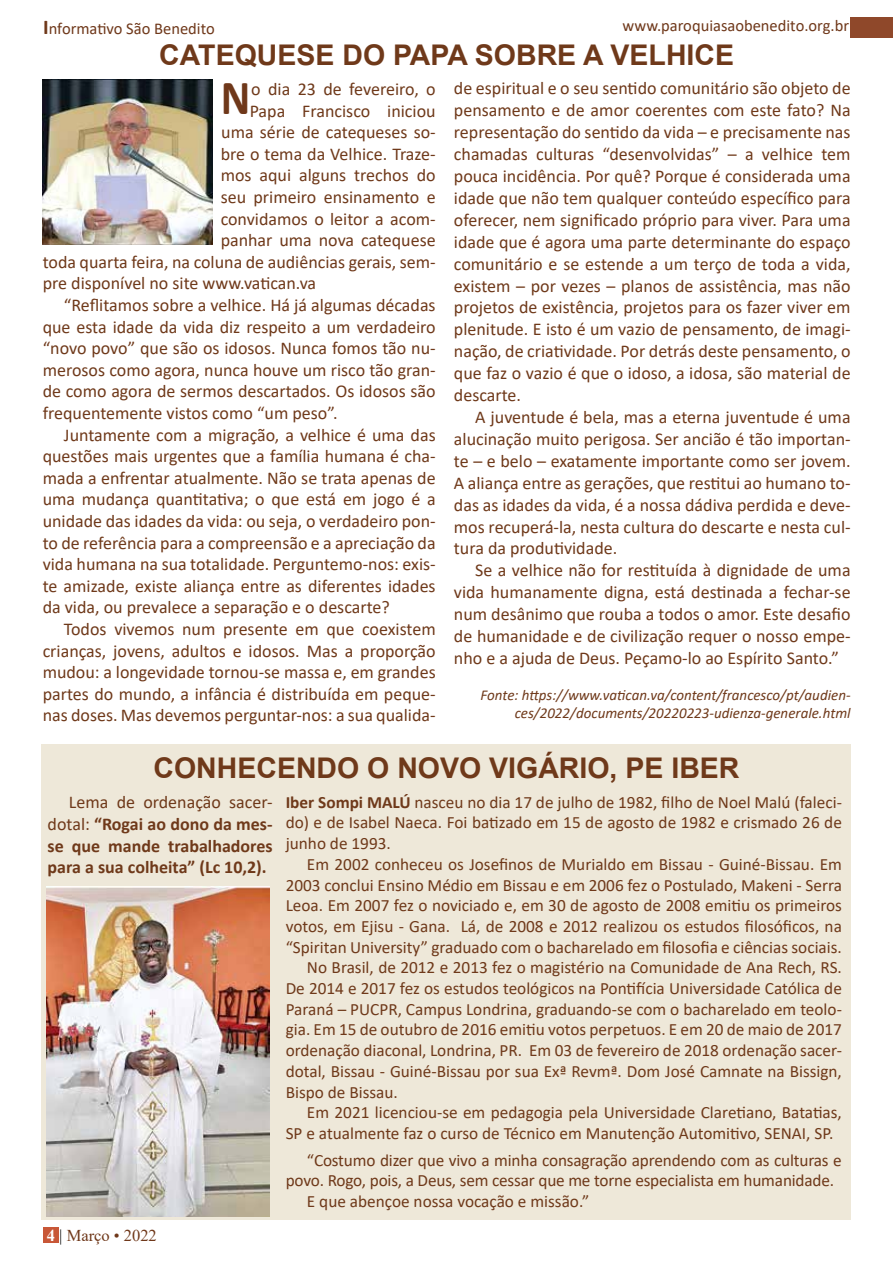
<style>
.page{position:relative;width:893px;height:1263px;background:#fff}
.page>*{position:absolute;margin:0;border:0;box-sizing:border-box;transform-origin:0 0}
.t1{font:700 49.35px "Calibri";color:#6f381a;scale:.91 1}
.t2{font:700 28.5px "Arial";color:#6f391a}
.t3{font:18px/21.9px "Calibri";color:#6f391a;text-align:justify}
.t4{font:700 18px/21.6px "Calibri";color:#6f391a;text-align:justify}
.t5{font:17.25px/20.7px "Calibri";color:#6f391a;text-align:justify}
.t6{font:16.5px "Calibri";color:#6f381a}
.t7{font:16.5px "Times New Roman";color:#6f381a}
.t8{font:italic 15px/18px "Calibri";color:#6f391a;text-align:right}
.s1{font-weight:700;font-size:21px;color:#6f391a}
.s2{font-weight:700}
.s3{font-weight:400}
.s4{font-weight:700;color:#fff}
.s5{color:#000}
</style>
<div class="page">
<div style="left:43px;top:1228px;width:16px;height:15px;background:#c85737"></div>
<div style="left:851px;top:17px;width:42px;height:20px;background:#8f482a"></div>
<img style="left:43px;top:80px;width:169px;height:165px">
<div style="left:41px;top:744px;width:810px;height:475px;background:#eee8d9"></div>
<img style="left:47px;top:887px;width:223px;height:329px">
<p class="t6" style="left:43px;top:17px;width:173px"><span class="s1">I</span>nformativo São Benedito</p>
<p class="t6" style="left:623px;top:14px;width:228px">www.paroquiasaobenedito.org.br</p>
<h2 class="t2" style="left:159px;top:35px;width:576px">CATEQUESE DO PAPA SOBRE A VELHICE</h2>
<h1 class="t1" style="left:221px;top:63px;width:34px">N</h1>
<p class="t3" style="left:454px;top:77px;width:398px">de espiritual e o seu sentido comunitário são objeto de pensamento e de amor coerentes com este fato? Na representação do sentido da vida – e precisamente nas chamadas culturas “desenvolvidas” – a velhice tem pouca incidência. Por quê? Porque é considerada uma idade que não tem qualquer conteúdo específico para oferecer, nem significado próprio para viver. Para uma idade que é agora uma parte determinante do espaço comunitário e se estende a um terço de toda a vida, existem – por vezes – planos de assistência, mas não projetos de existência, projetos para os fazer viver em plenitude. E isto é um vazio de pensamento, de imagi&shy;nação, de criatividade. Por detrás deste pensamento, o que faz o vazio é que o idoso, a idosa, são material de descarte.</p>
<p class="t3" style="left:454px;top:406px;width:398px;text-indent:21px">A juventude é bela, mas a eterna juventude é uma alucinação muito perigosa. Ser ancião é tão importan&shy;te – e belo – exatamente importante como ser jovem.<br>A aliança entre as gerações, que restitui ao humano to&shy;das as idades da vida, é a nossa dádiva perdida e deve&shy;mos recuperá-la, nesta cultura do descarte e nesta cul&shy;tura da produtividade.</p>
<p class="t3" style="left:454px;top:559px;width:398px;text-indent:21px">Se a velhice não for restituída à dignidade de uma vida humanamente digna, está destinada a fechar-se num desânimo que rouba a todos o amor. Este desafio de humanidade e de civilização requer o nosso empe&shy;nho e a ajuda de Deus. Peçamo-lo ao Espírito Santo.”</p>
<p class="t8" style="left:481px;top:685px;width:372px">Fonte: https://www.vatican.va/content/francesco/pt/audien&shy;ces/2022/documents/20220223-udienza-generale.html</p>
<h2 class="t2" style="left:154px;top:748px;width:587px">CONHECENDO O NOVO VIGÁRIO, PE IBER</h2>
<p class="t5" style="left:286px;top:791px;width:558px"><span class="s2">Iber Sompi MALÚ</span> nasceu no dia 17 de julho de 1982, filho de Noel Malú (faleci&shy;do) e de Isabel Naeca. Foi batizado em 15 de agosto de 1982 e crismado 26 de junho de 1993.</p>
<p class="t5" style="left:307px;top:853px;width:536px">Em 2002 conheceu os Josefinos de Murialdo em Bissau - Guiné-Bissau. Em</p>
<p class="t5" style="left:286px;top:874px;width:558px">2003 conclui Ensino Médio em Bissau e em 2006 fez o Postulado, Makeni - Serra</p>
<p class="t5" style="left:286px;top:895px;width:558px">Leoa. Em 2007 fez o noviciado e, em 30 de agosto de 2008 emitiu os primeiros</p>
<p class="t5" style="left:286px;top:915px;width:558px">votos, em Ejisu - Gana. Lá, de 2008 e 2012 realizou os estudos filosóficos, na</p>
<p class="t5" style="left:286px;top:936px;width:558px">“Spiritan University” graduado com o bacharelado em filosofia e ciências sociais.</p>
<p class="t5" style="left:307px;top:957px;width:536px">No Brasil, de 2012 e 2013 fez o magistério na Comunidade de Ana Rech, RS.</p>
<p class="t5" style="left:286px;top:977px;width:558px">De 2014 e 2017 fez os estudos teológicos na Pontifícia Universidade Católica de</p>
<p class="t5" style="left:286px;top:998px;width:558px">Paraná – PUCPR, Campus Londrina, graduando-se com o bacharelado em teolo-</p>
<p class="t5" style="left:286px;top:1019px;width:558px">gia. Em 15 de outubro de 2016 emitiu votos perpetuos. E em 20 de maio de 2017</p>
<p class="t5" style="left:286px;top:1040px;width:558px">ordenação diaconal, Londrina, PR. Em 03 de fevereiro de 2018 ordenação sacer-</p>
<p class="t5" style="left:286px;top:1060px;width:558px">dotal, Bissau - Guiné-Bissau por sua Exª Revmª. Dom José Camnate na Bissign,</p>
<p class="t5" style="left:286px;top:1081px;width:114px">Bispo de Bissau.</p>
<p class="t5" style="left:307px;top:1102px;width:536px">Em 2021 licenciou-se em pedagogia pela Universidade Claretiano, Batatias,</p>
<p class="t5" style="left:286px;top:1122px;width:549px">SP e atualmente faz o curso de Técnico em Manutenção Automitivo, SENAI, SP.</p>
<p class="t5" style="left:307px;top:1149px;width:536px">“Costumo dizer que vivo a minha consagração aprendendo com as culturas e</p>
<p class="t5" style="left:286px;top:1170px;width:550px">povo. Rogo, pois, a Deus, sem cessar que me torne especialista em humanidade.</p>
<p class="t5" style="left:307px;top:1190px;width:284px">E que abençoe nossa vocação e missão.”</p>
<p class="t3" style="left:251px;top:78px;width:186px">o dia 23 de fevereiro, o</p>
<p class="t3" style="left:250px;top:99px;width:187px">Papa Francisco iniciou</p>
<p class="t3" style="left:221px;top:121px;width:216px">uma série de catequeses so-</p>
<p class="t3" style="left:221px;top:142px;width:217px">bre o tema da Velhice. Traze-</p>
<p class="t3" style="left:221px;top:164px;width:217px">mos aqui alguns trechos do</p>
<p class="t3" style="left:221px;top:186px;width:217px">seu primeiro ensinamento e</p>
<p class="t3" style="left:221px;top:207px;width:217px">convidamos o leitor a acom-</p>
<p class="t3" style="left:221px;top:229px;width:217px">panhar uma nova catequese</p>
<p class="t3" style="left:43px;top:250px;width:394px">toda quarta feira, na coluna de audiências gerais, sem-</p>
<p class="t3" style="left:43px;top:272px;width:275px">pre disponível no site www.vatican.va</p>
<p class="t3" style="left:64px;top:294px;width:373px">“Reflitamos sobre a velhice. Há já algumas décadas</p>
<p class="t3" style="left:43px;top:315px;width:394px">que esta idade da vida diz respeito a um verdadeiro</p>
<p class="t3" style="left:43px;top:337px;width:394px">“novo povo” que são os idosos. Nunca fomos tão nu-</p>
<p class="t3" style="left:43px;top:358px;width:394px">merosos como agora, nunca houve um risco tão gran-</p>
<p class="t3" style="left:43px;top:380px;width:394px">de como agora de sermos descartados. Os idosos são</p>
<p class="t3" style="left:43px;top:402px;width:297px">frequentemente vistos como “um peso”.</p>
<p class="t3" style="left:64px;top:423px;width:373px">Juntamente com a migração, a velhice é uma das</p>
<p class="t3" style="left:43px;top:445px;width:394px">questões mais urgentes que a família humana é cha-</p>
<p class="t3" style="left:43px;top:466px;width:394px">mada a enfrentar atualmente. Não se trata apenas de</p>
<p class="t3" style="left:43px;top:488px;width:394px">uma mudança quantitativa; o que está em jogo é a</p>
<p class="t3" style="left:43px;top:510px;width:394px">unidade das idades da vida: ou seja, o verdadeiro pon-</p>
<p class="t3" style="left:43px;top:531px;width:394px">to de referência para a compreensão e a apreciação da</p>
<p class="t3" style="left:43px;top:553px;width:394px">vida humana na sua totalidade. Perguntemo-nos: exis-</p>
<p class="t3" style="left:43px;top:574px;width:394px">te amizade, existe aliança entre as diferentes idades</p>
<p class="t3" style="left:43px;top:596px;width:349px">da vida, ou prevalece a separação e o descarte?</p>
<p class="t3" style="left:64px;top:618px;width:373px">Todos vivemos num presente em que coexistem</p>
<p class="t3" style="left:43px;top:639px;width:394px">crianças, jovens, adultos e idosos. Mas a proporção</p>
<p class="t3" style="left:43px;top:661px;width:394px">mudou: a longevidade tornou-se massa e, em grandes</p>
<p class="t3" style="left:43px;top:682px;width:394px">partes do mundo, a infância é distribuída em peque-</p>
<p class="t3" style="left:43px;top:704px;width:394px">nas doses. Mas devemos perguntar-nos: a sua qualida-</p>
<p class="t4" style="left:48px;top:791px;width:226px;text-indent:21px"><span class="s3">Lema de ordenação sacer&shy;dotal:</span> “Rogai ao dono da mes&shy;se que mande trabalhadores para a sua colheita” (Lc 10,2).</p>
<p class="t7" style="left:47px;top:1224px;width:111px"><span class="s4">4</span> <span class="s5">|</span> Março • 2022</p>
</div>
